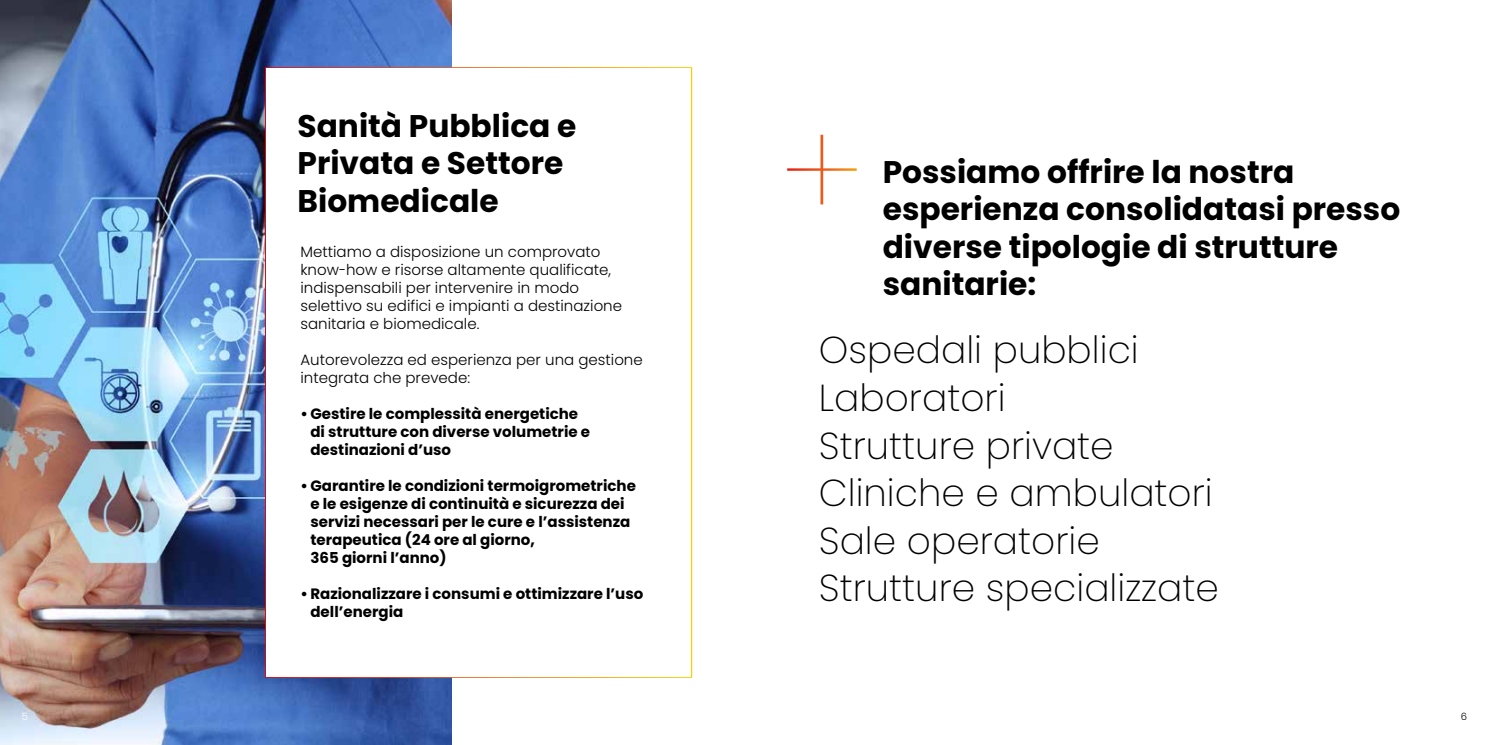
<style>
.page{position:relative;width:1489px;height:745px;background:#fff}
.page>*{position:absolute;margin:0;border:0;box-sizing:border-box;transform-origin:0 0}
.t1{font:100 136.5px "Poppins";color:#fff}
.t2{font:200 37.5px/47.5px "Poppins";color:#000}
.t3{font:700 31.25px/37.5px "Poppins";color:#000}
.t4{font:700 15px/18px "Poppins";color:#000}
.t5{font:300 15px/18px "Poppins";color:#000}
.t6{font:300 10px "Poppins";color:#fff}
.t7{font:300 10px "Poppins";color:#000}
</style>
<div class="page">
<img style="left:0;top:0;width:451px;height:744px">
<div style="left:265px;top:67px;width:427px;height:610px;background:#fff;border:2px solid #fff"></div>
<h3 class="t3" style="left:297px;top:107px;width:280px">Sanità Pubblica e<br>Privata e Settore<br>Biomedicale</h3>
<p class="t5" style="left:300px;top:242px;width:323px">Mettiamo a disposizione un comprovato know-how e risorse altamente qualificate, indispensabili per intervenire in modo selettivo su edifici e impianti a destinazione sanitaria e biomedicale.</p>
<p class="t5" style="left:300px;top:350px;width:344px">Autorevolezza ed esperienza per una gestione integrata che prevede:</p>
<p class="t4" style="left:310px;top:404px;width:281px;text-indent:-10px">• Gestire le complessità energetiche di strutture con diverse volumetrie e destinazioni d’uso</p>
<p class="t4" style="left:310px;top:476px;width:327px;text-indent:-10px">• Garantire le condizioni termoigrometriche e le esigenze di continuità e sicurezza dei servizi necessari per le cure e l’assistenza terapeutica (24 ore al giorno,<br>365 giorni l’anno)</p>
<p class="t4" style="left:310px;top:584px;width:334px;text-indent:-10px">• Razionalizzare i consumi e ottimizzare l’uso dell’energia</p>
<h1 class="t1" style="left:781px;top:94px;width:82px">+</h1>
<h3 class="t3" style="left:882px;top:153px;width:519px">Possiamo offrire la nostra esperienza consolidatasi presso diverse tipologie di strutture sanitarie:</h3>
<h2 class="t2" style="left:819px;top:326px;width:401px">Ospedali pubblici<br>Laboratori<br>Strutture private<br>Cliniche e ambulatori<br>Sale operatorie<br>Strutture specializzate</h2>
<p class="t6" style="left:22px;top:710px;width:8px">5</p>
<p class="t7" style="left:1460px;top:710px;width:8px">6</p>
</div>
